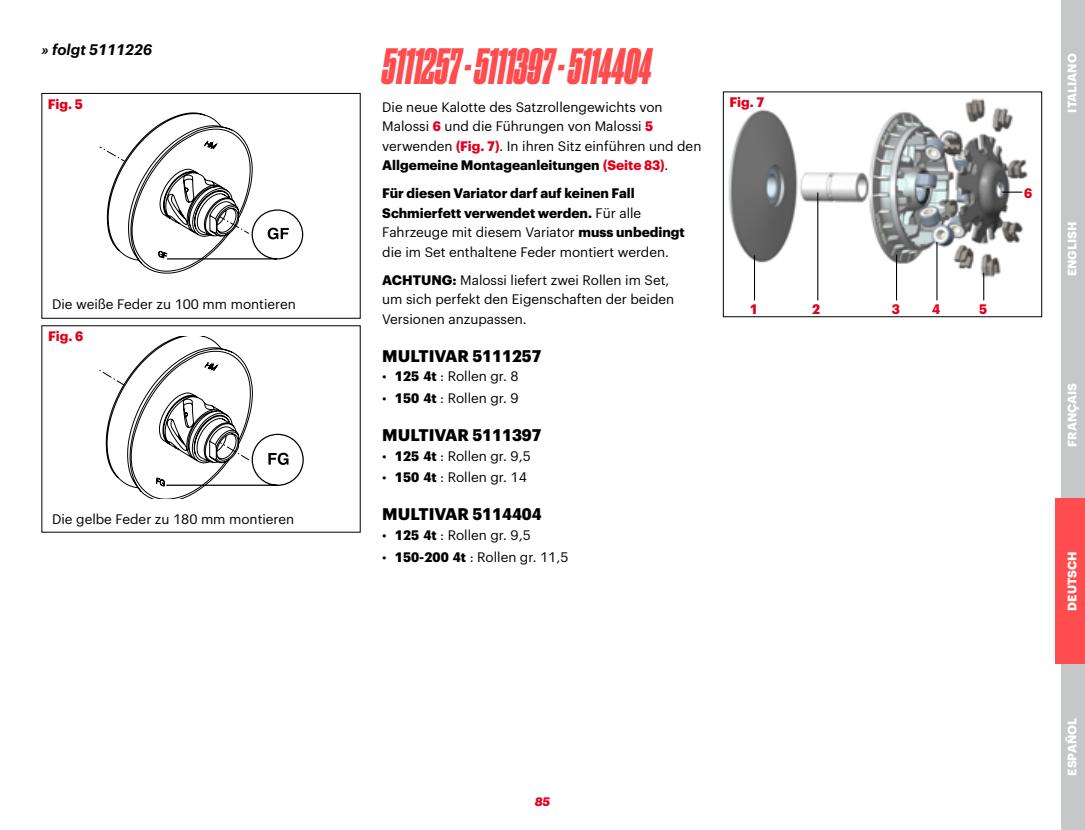
<style>
.page{position:relative;width:1085px;height:830px;background:#fff}
.page>*{position:absolute;margin:0;border:0;box-sizing:border-box;transform-origin:0 0}
.t1{font:italic 48px "Druk Cond Super";color:#ff4d4f}
.t2{font:700 16.5px "Graphik";color:#000}
.t3{font:italic 600 15px "Graphik";color:#000}
.t4{font:13.5px/19.5px "Graphik";color:#000}
.t5{font:700 13.5px/19.5px "Graphik";color:#000}
.t6{font:700 13.5px "Graphik";letter-spacing:-.005em;color:#e2001a}
.t7{font:700 12px "Graphik";letter-spacing:.005em;color:#fff}
.t8{font:italic 700 12px "Graphik";color:#e2001a}
.s1{font-weight:700;color:#e2001a}
.s2{font-weight:700}
.s3{font-weight:400}
</style>
<div class="page">
<div style="left:1061px;top:0;width:23px;height:166px;background:#c6c7c8"></div>
<div style="left:1061px;top:166px;width:23px;height:166px;background:#c6c7c8"></div>
<div style="left:1061px;top:332px;width:23px;height:165px;background:#c6c7c8"></div>
<div style="left:1054px;top:497px;width:30px;height:166px;background:#ff4d4f"></div>
<div style="left:1061px;top:663px;width:23px;height:166px;background:#c6c7c8"></div>
<svg style="left:99px;top:112px;width:205px;height:162px"></svg>
<svg style="left:99px;top:336px;width:205px;height:162px"></svg>
<img style="left:728px;top:98px;width:300px;height:199px">
<hr style="left:753px;top:255px;width:2px;height:45px;background:#000">
<hr style="left:817px;top:192px;width:1px;height:108px;background:#000">
<hr style="left:895px;top:254px;width:1px;height:46px;background:#000">
<hr style="left:936px;top:242px;width:1px;height:58px;background:#000">
<svg style="left:983px;top:273px;width:1px;height:27px"></svg>
<svg style="left:1001px;top:191px;width:21px;height:1px"></svg>
<p class="t3" style="left:41px;top:38px;width:112px">» folgt 5111226</p>
<p class="t6" style="left:48px;top:93px;width:37px">Fig. 5</p>
<p class="t4" style="left:52px;top:293px;width:245px">Die weiße Feder zu 100 mm montieren</p>
<p class="t6" style="left:48px;top:325px;width:37px">Fig. 6</p>
<p class="t4" style="left:52px;top:508px;width:243px">Die gelbe Feder zu 180 mm montieren</p>
<h1 class="t1" style="left:382px;top:36px;width:271px">5111257 - 5111397 - 5114404</h1>
<p class="t4" style="left:382px;top:96px;width:320px">Die neue Kalotte des Satzrollengewichts von Malossi <span class="s1">6</span> und die Führungen von Malossi <span class="s1">5 </span>verwenden <span class="s1">(Fig. 7)</span>. In ihren Sitz einführen und den <span class="s2">Allgemeine Montageanleitungen</span> <span class="s1">(Seite 83)</span>.</p>
<p class="t5" style="left:382px;top:182px;width:304px">Für diesen Variator darf auf keinen Fall Schmierfett verwendet werden. <span class="s3">Für alle Fahrzeuge mit diesem Variator</span> muss unbedingt <span class="s3">die im Set enthaltene Feder montiert werden.</span></p>
<p class="t4" style="left:382px;top:269px;width:293px"><span class="s2">ACHTUNG:</span> Malossi liefert zwei Rollen im Set, um sich perfekt den Eigenschaften der beiden<br>Versionen anzupassen.</p>
<p class="t2" style="left:382px;top:343px;width:161px">MULTIVAR 5111257</p>
<p class="t4" style="left:382px;top:365px;width:138px">• <span class="s2">125 4t</span> : Rollen gr. 8</p>
<p class="t4" style="left:382px;top:387px;width:138px">• <span class="s2">150 4t</span> : Rollen gr. 9</p>
<p class="t2" style="left:382px;top:422px;width:161px">MULTIVAR 5111397</p>
<p class="t4" style="left:382px;top:444px;width:150px">• <span class="s2">125 4t</span> : Rollen gr. 9,5</p>
<p class="t4" style="left:382px;top:466px;width:146px">• <span class="s2">150 4t</span> : Rollen gr. 14</p>
<p class="t2" style="left:382px;top:501px;width:161px">MULTIVAR 5114404</p>
<p class="t4" style="left:382px;top:524px;width:150px">• <span class="s2">125 4t</span> : Rollen gr. 9,5</p>
<p class="t4" style="left:382px;top:545px;width:188px">• <span class="s2">150-200 4t</span> : Rollen gr. 11,5</p>
<p class="t6" style="left:729px;top:92px;width:37px">Fig. 7</p>
<p class="t6" style="left:749px;top:298px;width:10px">1</p>
<p class="t6" style="left:812px;top:298px;width:10px">2</p>
<p class="t6" style="left:891px;top:298px;width:10px">3</p>
<p class="t6" style="left:932px;top:298px;width:10px">4</p>
<p class="t6" style="left:978px;top:298px;width:10px">5</p>
<p class="t6" style="left:1023px;top:182px;width:10px">6</p>
<p class="t7" style="left:1062px;top:113px;width:61px;rotate:-90deg">ITALIANO</p>
<p class="t7" style="left:1062px;top:276px;width:56px;rotate:-90deg">ENGLISH</p>
<p class="t7" style="left:1062px;top:446px;width:65px;rotate:-90deg">FRANÇAIS</p>
<p class="t7" style="left:1062px;top:610px;width:61px;rotate:-90deg">DEUTSCH</p>
<p class="t8" style="left:534px;top:791px;width:17px">85</p>
<p class="t7" style="left:1062px;top:775px;width:59px;rotate:-90deg">ESPAÑOL</p>
</div>
